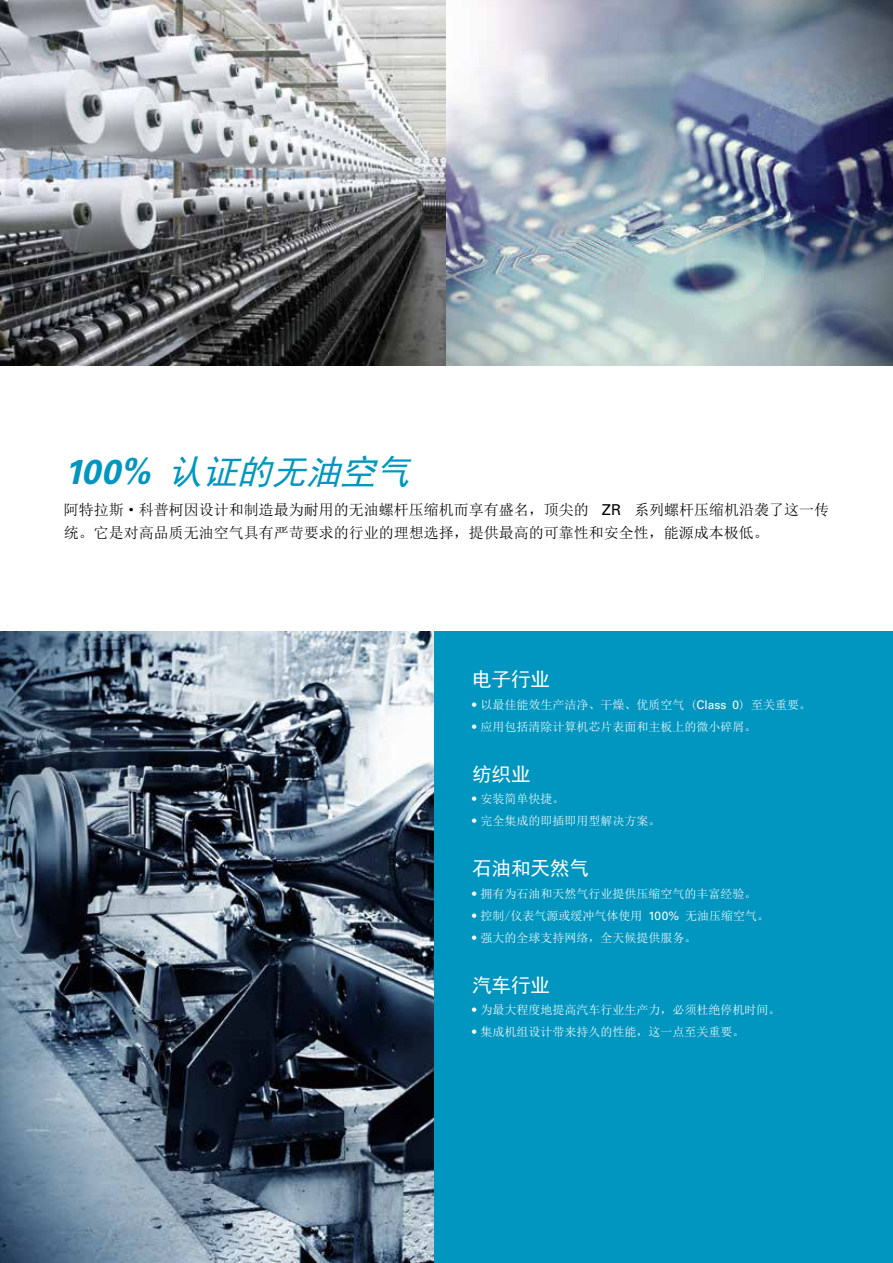
<style>
.page{position:relative;width:893px;height:1263px;background:#fff}
.page>*{position:absolute;margin:0;border:0;box-sizing:border-box;transform-origin:0 0}
.t1{font:italic 34.5px "Sim Hei";color:#0096c0}
.t2{font:19.5px "Sim Hei";color:#fff}
.t3{font:15px/22.5px "Sim Sun";color:#000}
.t4{font:12px "Sim Sun";color:#fff}
.s1{font-family:"Univers LT Std";font-weight:700}
.s2{font-family:"Univers LT Std"}
</style>
<div class="page">
<div style="left:434px;top:631px;width:459px;height:632px;background:#0096c0"></div>
<img style="left:0;top:0;width:893px;height:366px">
<img style="left:0;top:631px;width:434px;height:632px">
<h1 class="t1" style="left:64px;top:455px;width:356px"><span class="s1">1 0 0 %</span> 认证的无油空气</h1>
<p class="t3" style="left:64px;top:499px;width:767px">阿特拉斯·科普柯因设计和制造最为耐用的无油螺杆压缩机而享有盛名，顶尖的 <span class="s2">ZR</span> 系列螺杆压缩机沿袭了这一传统。它是对高品质无油空气具有严苛要求的行业的理想选择，提供最高的可靠性和安全性，能源成本极低。</p>
<h2 class="t2" style="left:472px;top:670px;width:79px">电子行业</h2>
<p class="t4" style="left:472px;top:698px;width:341px"><span class="s2">•</span> 以最佳能效生产洁净、干燥、优质空气 (<span class="s2">Class 0</span>) 至关重要。</p>
<p class="t4" style="left:472px;top:721px;width:286px"><span class="s2">•</span> 应用包括清除计算机芯片表面和主板上的微小碎屑。</p>
<h2 class="t2" style="left:472px;top:764px;width:60px">纺织业</h2>
<p class="t4" style="left:472px;top:793px;width:94px"><span class="s2">•</span> 安装简单快捷。</p>
<p class="t4" style="left:472px;top:815px;width:190px"><span class="s2">•</span> 完全集成的即插即用型解决方案。</p>
<h2 class="t2" style="left:472px;top:858px;width:118px">石油和天然气</h2>
<p class="t4" style="left:472px;top:887px;width:286px"><span class="s2">•</span> 拥有为石油和天然气行业提供压缩空气的丰富经验。</p>
<p class="t4" style="left:472px;top:909px;width:299px"><span class="s2">•</span> 控制/仪表气源或缓冲气体使用 <span class="s2">100%</span> 无油压缩空气。</p>
<p class="t4" style="left:472px;top:932px;width:226px"><span class="s2">•</span> 强大的全球支持网络，全天候提供服务。</p>
<h2 class="t2" style="left:472px;top:975px;width:79px">汽车行业</h2>
<p class="t4" style="left:472px;top:1004px;width:310px"><span class="s2">•</span> 为最大程度地提高汽车行业生产力，必须杜绝停机时间。</p>
<p class="t4" style="left:472px;top:1026px;width:274px"><span class="s2">•</span> 集成机组设计带来持久的性能，这一点至关重要。</p>
</div>
